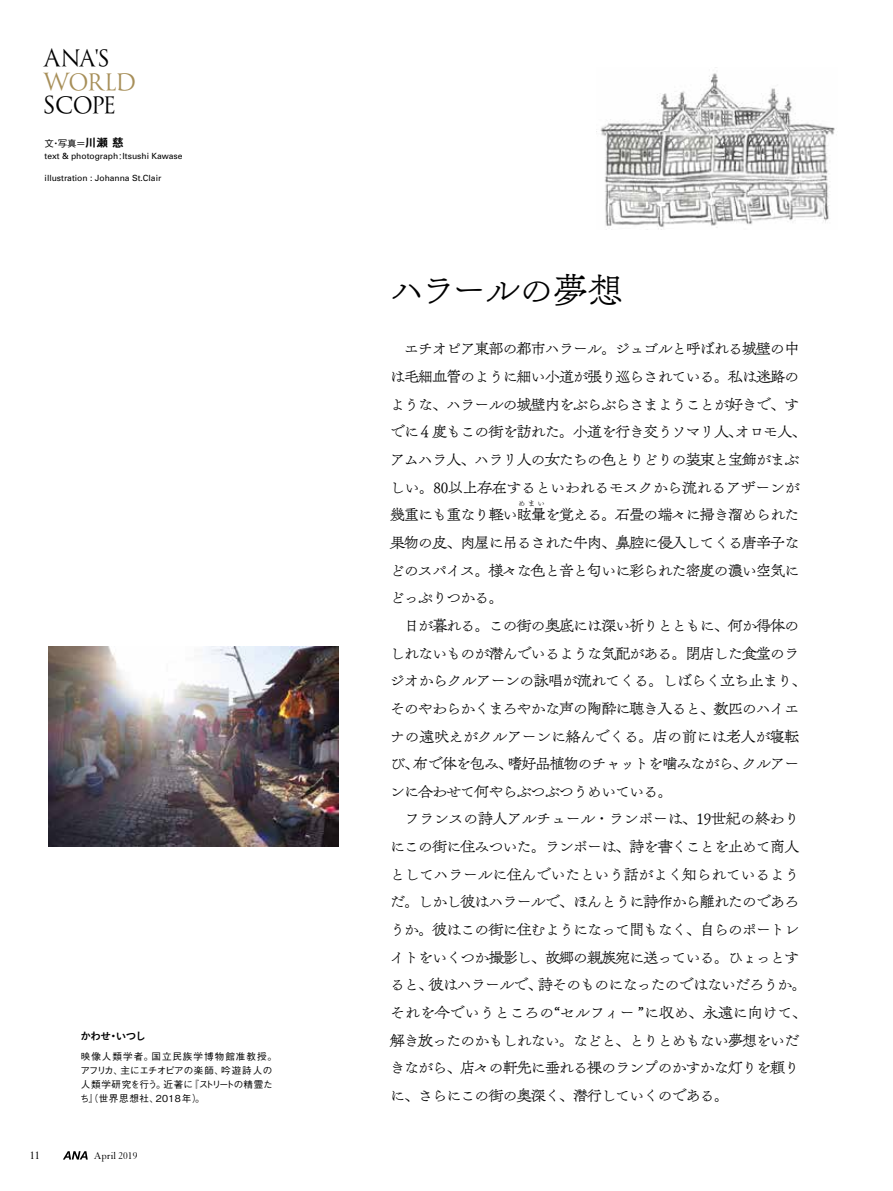
<style>
.page{position:relative;width:893px;height:1191px;background:#fff}
.page>*{position:absolute;margin:0;border:0;box-sizing:border-box;transform-origin:0 0}
.t1{font:35.1px "Tsuku Antique L Min Std L";letter-spacing:-.04em;color:#000}
.t2{font:23.4px/23.4px "Tsuku A Vintage Min L Pro R";letter-spacing:-.025em;color:#000}
.t3{font:14.85px/27.6px "Tsuku Antique L Min Std L";letter-spacing:-.055em;color:#000}
.t4{font:14.85px "Tsuku Antique L Min Std L";letter-spacing:-.015em;color:#000}
.t5{font:14.85px "Tsuku Antique L Min Std L";letter-spacing:-.035em;color:#000}
.t6{font:14.85px "Tsuku Antique L Min Std L";letter-spacing:-.02em;color:#000}
.t7{font:11.7px "Midashi Go Pro MB31";color:#000}
.t8{font:11.7px "Granjon";color:#000}
.t9{font:10.65px "Granjon";color:#000}
.t10{font:10.65px "Koburina Go Std W6";letter-spacing:-.055em;color:#000}
.t11{font:500 9.6px "Gothic BBB Pro";letter-spacing:.07em;color:#000}
.t12{font:500 9.6px/13.8px "Gothic BBB Pro";letter-spacing:.04em;color:#000}
.t13{font:500 9.6px "Gothic BBB Pro";letter-spacing:.11em;color:#000}
.t14{font:500 9.6px "Gothic BBB Pro";letter-spacing:-.045em;color:#000}
.t15{font:500 9.6px "Gothic BBB Pro";letter-spacing:-.155em;color:#000}
.t16{font:8.55px "Univers";color:#000}
.t17{font:8.55px "Koz Min Pro";color:#000}
.t18{font:7.5px "Tsuku Antique L Min Std L";color:#000}
.s1{font-size:24.45px}
.s2{font-size:24.45px;color:#a78f59}
.s3{color:#a78f59}
</style>
<div class="page">
<img style="left:49px;top:646px;width:289px;height:200px">
<img style="left:600px;top:73px;width:235px;height:156px">
<svg style="left:63px;top:1151px;width:25px;height:8px"></svg>
<h2 class="t2" style="left:44px;top:46px;width:94px"><span class="s1">A</span>NAS'<br><span class="s2">W</span><span class="s3">ORLD<br></span><span class="s1">S</span>COPE</h2>
<p class="t7" style="left:85px;top:134px;width:40px">川瀬慈</p>
<p class="t11" style="left:45px;top:135px;width:43px">文写真＝</p>
<p class="t11" style="left:51px;top:135px;width:11px">・</p>
<p class="t16" style="left:45px;top:151px;width:75px">text &amp; photograph</p>
<p class="t16" style="left:123px;top:151px;width:62px">Itsushi Kawase</p>
<p class="t17" style="left:116px;top:150px;width:10px">：</p>
<p class="t16" style="left:45px;top:173px;width:118px">illustration : Johanna St.Clair</p>
<p class="t10" style="left:80px;top:1027px;width:67px">かわせいつし</p>
<p class="t10" style="left:108px;top:1027px;width:12px">・</p>
<p class="t11" style="left:81px;top:1048px;width:74px">映像人類学者。</p>
<p class="t13" style="left:152px;top:1048px;width:127px">国立民族学博物館准教授。</p>
<p class="t14" style="left:120px;top:1062px;width:105px">主にエチオピアの楽師、</p>
<p class="t11" style="left:221px;top:1062px;width:53px">吟遊詩人の</p>
<p class="t11" style="left:80px;top:1062px;width:44px">アフリカ、</p>
<p class="t8" style="left:30px;top:1149px;width:12px">11</p>
<p class="t15" style="left:190px;top:1076px;width:85px">『ストリートの精霊た</p>
<p class="t12" style="left:156px;top:1076px;width:50px;text-indent:-75px">人類学研究を行う。<br>2018年。(</p>
<p class="t11" style="left:163px;top:1076px;width:31px">近著に</p>
<p class="t11" style="left:80px;top:1090px;width:81px">ち』（世界思想社、</p>
<p class="t9" style="left:94px;top:1149px;width:45px">April 2019</p>
<h1 class="t1" style="left:390px;top:264px;width:235px">ハラールの夢想</h1>
<p class="t3" style="left:390px;top:335px;width:418px">　エチオピア東部の都市ハラール。ジュゴルと呼ばれる城壁の中は毛細血管のように細い小道が張り巡らされている。私は迷路のような、ハラールの城壁内をぶらぶらさまようことが好きで、すでに４度もこの街を訪れた。小道を行き交うソマリ人オロモ人、</p>
<p class="t3" style="left:390px;top:418px;width:411px;text-indent:338px">、<br>アムハラ人、ハラリ人の女たちの色とりどりの装束と宝飾がまぶしい。80以上存在するといわれるモスクから流れるアザーンが幾重にも重なり軽い眩暈を覚える。石畳の端々に掃き溜められた</p>
<p class="t18" style="left:518px;top:498px;width:28px">めまい</p>
<p class="t3" style="left:390px;top:529px;width:411px">果物の皮、肉屋に吊るされた牛肉、鼻腔に侵入してくる唐辛子な</p>
<p class="t3" style="left:390px;top:556px;width:411px">どのスパイス。様々な色と音と匂いに彩られた密度の濃い空気に</p>
<p class="t3" style="left:390px;top:584px;width:115px">どっぷりつかる。</p>
<p class="t3" style="left:390px;top:612px;width:411px">　日が暮れる。この街の奥底には深い祈りとともに、何か得体の</p>
<p class="t3" style="left:390px;top:639px;width:411px">しれないものが潜んでいるような気配がある。閉店した食堂のラ</p>
<p class="t5" style="left:390px;top:669px;width:418px">ジオからクルアーンの詠唱が流れてくる。しばらく立ち止まり、</p>
<p class="t3" style="left:390px;top:694px;width:411px">そのやわらかくまろやかな声の陶酔に聴き入ると、数匹のハイエ</p>
<p class="t4" style="left:390px;top:725px;width:411px">ナの遠吠えがクルアーンに絡んでくる。店の前には老人が寝転</p>
<p class="t3" style="left:742px;top:750px;width:59px">クルアー</p>
<p class="t3" style="left:414px;top:750px;width:101px">布で体を包み、</p>
<p class="t3" style="left:507px;top:750px;width:242px">嗜好品植物のチャットを噛みながら、</p>
<p class="t3" style="left:390px;top:750px;width:31px">び、</p>
<p class="t3" style="left:390px;top:777px;width:284px">ンに合わせて何やらぶつぶつうめいている。</p>
<p class="t4" style="left:390px;top:807px;width:411px">　フランスの詩人アルチュール・ランボーは、19世紀の終わり</p>
<p class="t3" style="left:390px;top:833px;width:411px">にこの街に住みついた。ランボーは、詩を書くことを止めて商人</p>
<p class="t6" style="left:390px;top:863px;width:411px">としてハラールに住んでいたという話がよく知られているよう</p>
<p class="t3" style="left:390px;top:888px;width:411px">だ。しかし彼はハラールで、ほんとうに詩作から離れたのであろ</p>
<p class="t3" style="left:390px;top:916px;width:411px">うか。彼はこの街に住むようになって間もなく、自らのポートレ</p>
<p class="t3" style="left:390px;top:943px;width:411px">イトをいくつか撮影し、故郷の親族宛に送っている。ひょっとす</p>
<p class="t3" style="left:538px;top:971px;width:270px">詩そのものになったのではないだろうか。</p>
<p class="t3" style="left:429px;top:971px;width:115px">彼はハラールで、</p>
<p class="t3" style="left:390px;top:971px;width:418px">ると、<br>それを今でいうところの“セルフィー ”に収め、永遠に向けて、解き放ったのかもしれない。などと、とりとめもない夢想をいだきながら、店々の軒先に垂れる裸のランプのかすかな灯りを頼りに、さらにこの街の奥深く、潜行していくのである。</p>
</div>
